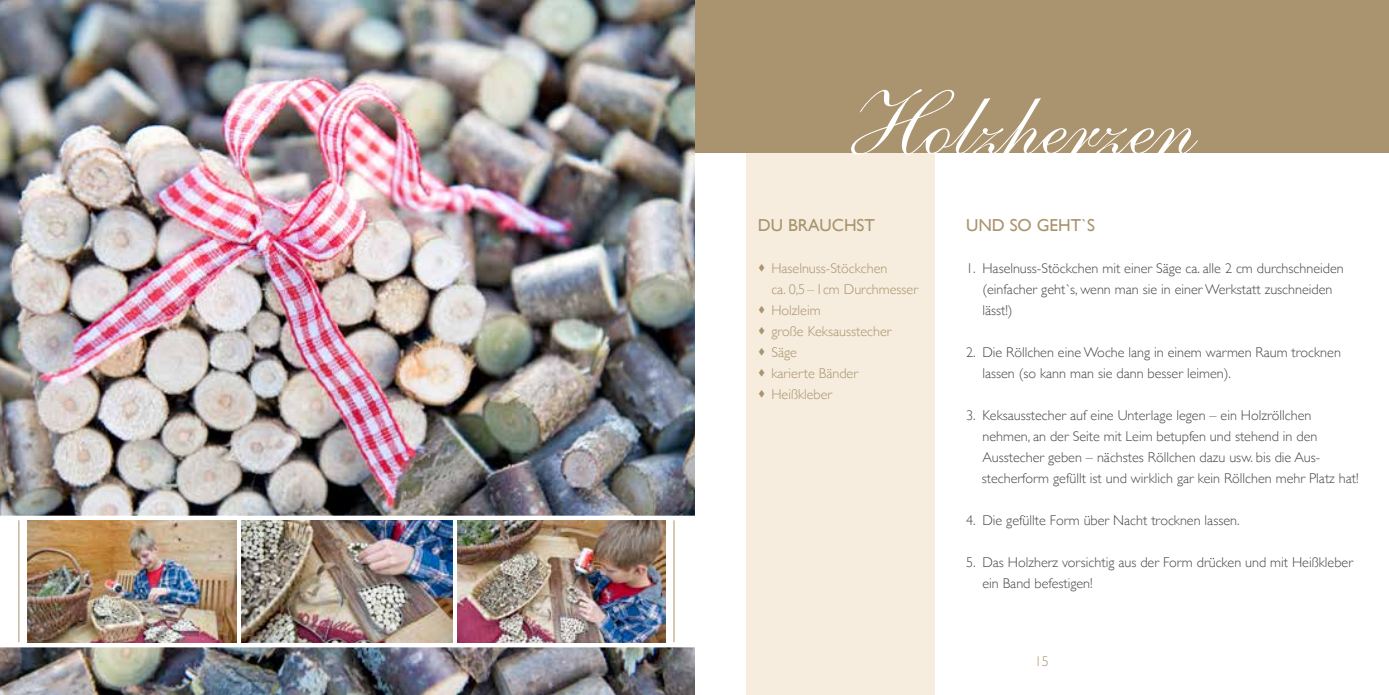
<style>
.page{position:relative;width:1389px;height:695px;background:#fff}
.page>*{position:absolute;margin:0;border:0;box-sizing:border-box;transform-origin:0 0}
.t1{font:92.75px "Shelley LT Std Script";color:#fff}
.t2{font:17.32px "Gill Sans";color:#aa946f}
.t3{font:300 14.17px/21px "Gill Sans";color:#494948}
.t4{font:300 14.17px/21px "Gill Sans";color:#aa946f}
.t5{font:300 14px "Gill Sans";color:#aa946f}
</style>
<div class="page">
<div style="left:746px;top:118px;width:188px;height:576px;background:#f6edde"></div>
<div style="left:694px;top:0;width:695px;height:153px;background:#aa946f"></div>
<img style="left:0;top:0;width:695px;height:694px">
<svg style="left:0;top:515px;width:695px;height:132px"></svg>
<img style="left:27px;top:520px;width:209px;height:122px">
<img style="left:242px;top:520px;width:210px;height:122px">
<img style="left:458px;top:520px;width:208px;height:122px">
<hr style="left:674px;top:520px;width:1px;height:122px;background:#aa946f">
<hr style="left:19px;top:520px;width:1px;height:122px;background:#aa946f">
<h1 class="t1" style="left:851px;top:69px;width:347px">Holzherzen</h1>
<p class="t2" style="left:758px;top:215px;width:119px">DU BRAUCHST</p>
<p class="t4" style="left:771px;top:257px;width:148px">Haselnuss-Stöckchen<br>ca. 0,5 –1cm Durchmesser<br>Holzleim<br>große Keksausstecher<br>Säge<br>karierte Bänder<br>Heißkleber</p>
<p class="t2" style="left:966px;top:215px;width:130px">UND SO GEHT`S</p>
<p class="t3" style="left:982px;top:257px;width:363px;text-indent:-16px">1. Haselnuss-Stöckchen mit einer Säge ca. alle 2 cm durchschneiden (einfacher geht`s, wenn man sie in einer Werkstatt zuschneiden lässt!)</p>
<p class="t3" style="left:982px;top:341px;width:360px;text-indent:-16px">2. Die Röllchen eine Woche lang in einem warmen Raum trocknen lassen (so kann man sie dann besser leimen).</p>
<p class="t3" style="left:982px;top:404px;width:378px;text-indent:-16px">3. Keksausstecher auf eine Unterlage legen – ein Holzröllchen nehmen, an der Seite mit Leim betupfen und stehend in den Ausstecher geben – nächstes Röllchen dazu usw. bis die Aus&shy;stecherform gefüllt ist und wirklich gar kein Röllchen mehr Platz hat!</p>
<p class="t3" style="left:966px;top:509px;width:275px">4. Die gefüllte Form über Nacht trocknen lassen.</p>
<p class="t3" style="left:982px;top:551px;width:372px;text-indent:-16px">5. Das Holzherz vorsichtig aus der Form drücken und mit Heißkleber ein Band befestigen!</p>
<p class="t5" style="left:1035px;top:650px;width:15px">15</p>
</div>
